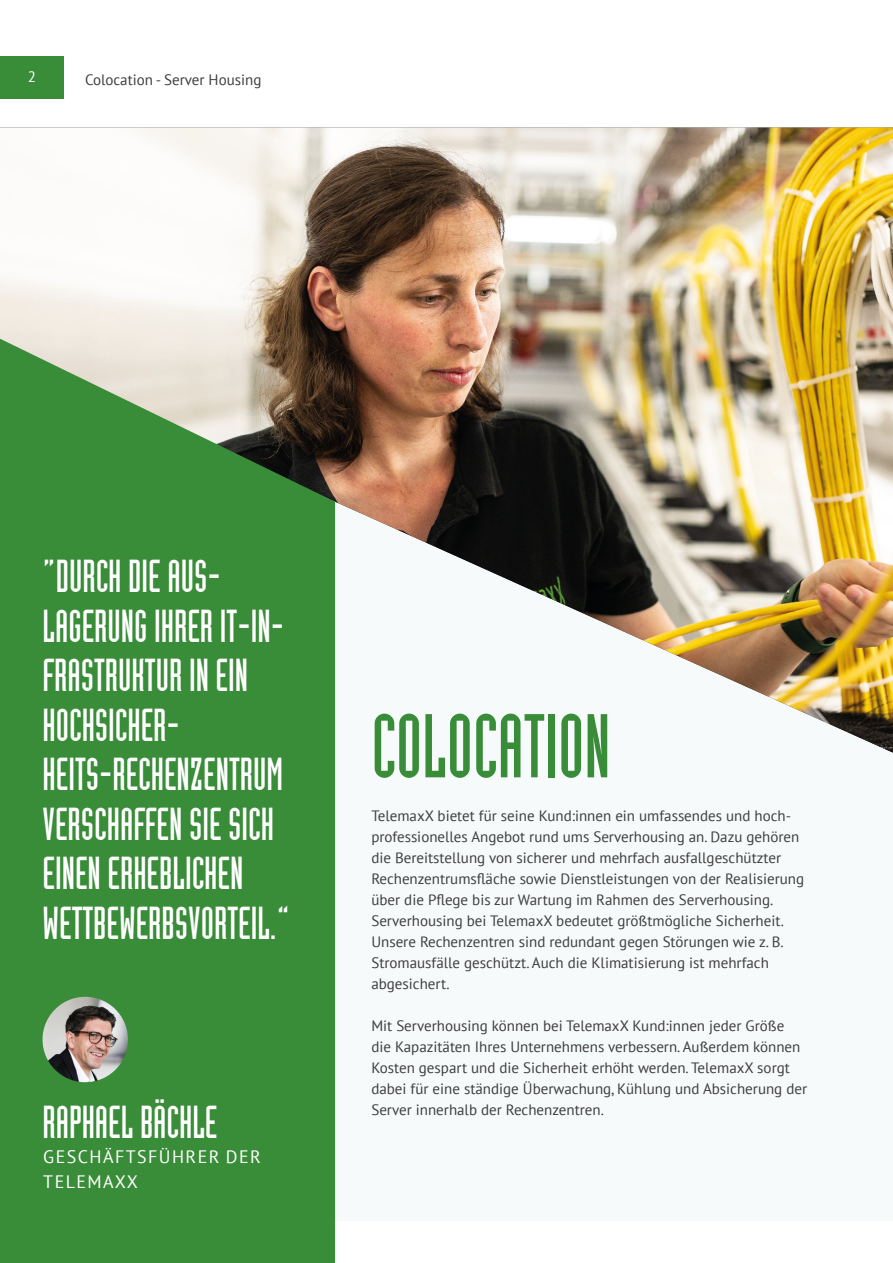
<style>
.page{position:relative;width:893px;height:1263px;background:#fff}
.page>*{position:absolute;margin:0;border:0;box-sizing:border-box;transform-origin:0 0}
.Titel-Überschrift{font:88.5px "Industria Solid";color:#398c38}
.Zitat_negativ{font:45px/49.5px "Industria Solid";color:#fff}
.Überschrift_1_-_negativ{font:45px "Industria Solid";color:#fff}
.Titel-Unterzeile{font:18px/24.8px "PT Sans";letter-spacing:.08em;color:#fff}
.Fließtext{font:15px/21px "PT Sans";color:#3d3d3c}
.t1{font:15px "PT Sans";color:#fff}
</style>
<div class="page">
<div style="left:0;top:128px;width:893px;height:1092px;background:#f7fafb"></div>
<img style="left:0;top:128px;width:893px;height:625px">
<svg style="left:0;top:339px;width:335px;height:924px;background:#428d3f"></svg>
<img style="left:43px;top:997px;width:85px;height:85px;border-radius:43px">
<div style="left:0;top:56px;width:64px;height:42px;background:#398c38"></div>
<p class="t1" style="left:28px;top:67px;width:10px">2</p>
<p class="Fließtext" style="left:85px;top:69px;width:178px">Colocation - Server Housing</p>
<p class="Zitat_negativ" style="left:43px;top:551px;width:243px">“DURCH DIE AUS-<br>LAGERUNG IHRER IT-IN-<br>FRASTRUKTUR IN EIN<br>HOCHSICHER-</p>
<p class="Zitat_negativ" style="left:43px;top:749px;width:249px">HEITS-RECHENZENTRUM<br>VERSCHAFFEN SIE SICH<br>EINEN ERHEBLICHEN<br>WETTBEWERBSVORTEIL.”</p>
<p class="Überschrift_1_-_negativ" style="left:43px;top:1098px;width:176px">RAPHAEL BÄCHLE</p>
<p class="Titel-Unterzeile" style="left:43px;top:1144px;width:219px">GESCHÄFTSFÜHRER DER<br>TELEMAXX</p>
<p class="Titel-Überschrift" style="left:371px;top:698px;width:241px">COLOCATION</p>
<p class="Fließtext" style="left:371px;top:805px;width:434px">TelemaxX bietet für seine Kund:innen ein umfassendes und hoch&shy;professionelles Angebot rund ums Serverhousing an. Dazu gehören die Bereitstellung von sicherer und mehrfach ausfallgeschützter Rechenzentrumsfläche sowie Dienstleistungen von der Realisierung über die Pflege bis zur Wartung im Rahmen des Serverhousing.<br>Serverhousing bei TelemaxX bedeutet größtmögliche Sicherheit.<br>Unsere Rechenzentren sind redundant gegen Störungen wie z. B.<br>Stromausfälle geschützt. Auch die Klimatisierung ist mehrfach abgesichert.</p>
<p class="Fließtext" style="left:371px;top:1015px;width:437px">Mit Serverhousing können bei TelemaxX Kund:innen jeder Größe die Kapazitäten Ihres Unternehmens verbessern. Außerdem können Kosten gespart und die Sicherheit erhöht werden. TelemaxX sorgt dabei für eine ständige Überwachung, Kühlung und Absicherung der Server innerhalb der Rechenzentren.</p>
</div>
